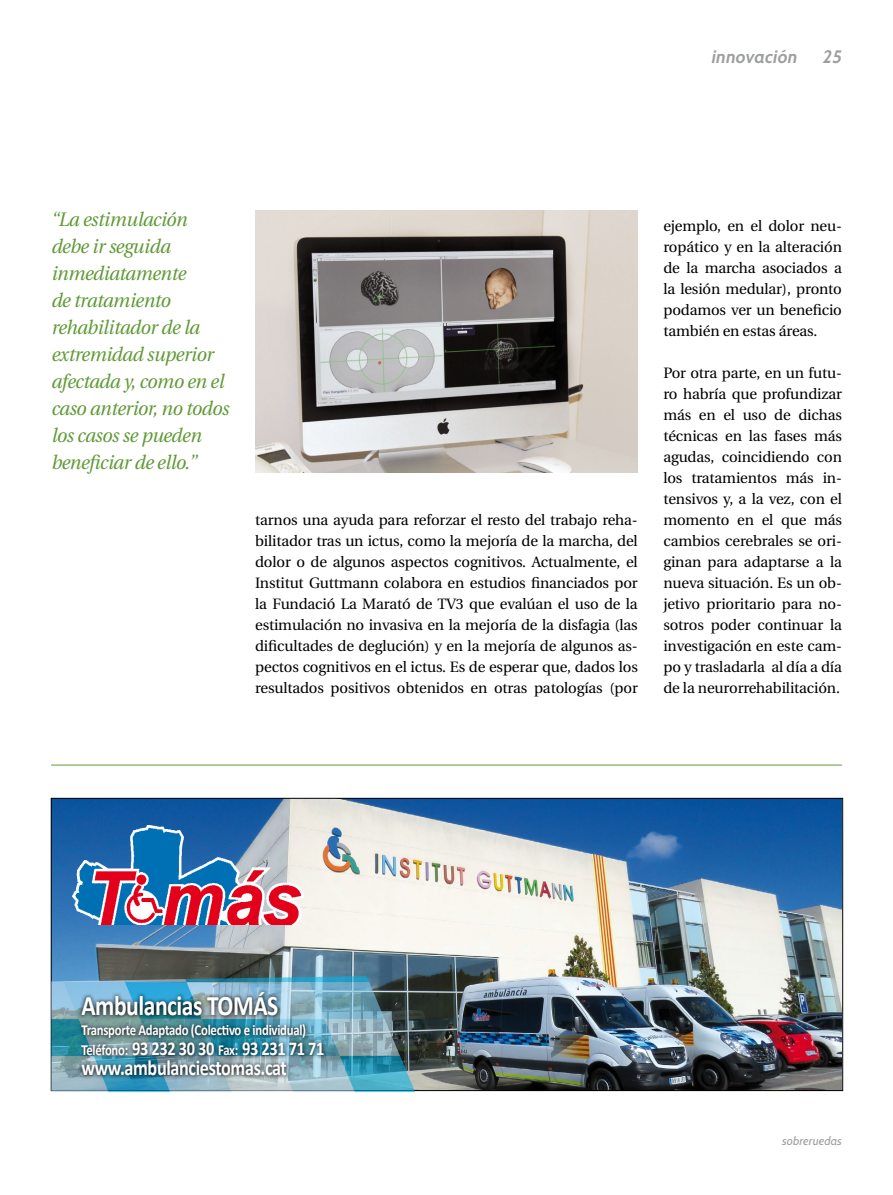
<style>
.page{position:relative;width:893px;height:1195px;background:#fff}
.page>*{position:absolute;margin:0;border:0;box-sizing:border-box;transform-origin:0 0}
.t1{font:700 28.35px "Calibri";letter-spacing:-.02em;color:#fff;scale:.83 1}
.t2{font:700 21.9px "Calibri";letter-spacing:-.02em;color:#fff;scale:.83 1}
.t3{font:700 19.65px "Calibri";letter-spacing:-.02em;color:#fff;scale:.83 1}
.t4{font:italic 19.5px/27px "Utopia";letter-spacing:-.02em;color:#609a37;scale:.96 1}
.t5{font:italic 700 18px "Cabin";letter-spacing:.01em;color:#9c9e9f}
.t6{font:700 15.3px "Calibri";letter-spacing:-.02em;color:#fff;scale:.83 1}
.t7{font:15px/21px "Utopia";letter-spacing:-.01em;color:#000;text-align:justify}
.t8{font:italic 12px "Cabin";letter-spacing:.01em;color:#9c9e9f}
.s1{font-size:15.3px}
</style>
<div class="page">
<img style="left:255px;top:210px;width:383px;height:262px">
<img style="left:53px;top:800px;width:788px;height:289px">
<img style="left:51px;top:976px;width:364px;height:116px">
<img style="left:77px;top:987px;width:251px;height:93px">
<img style="left:72px;top:826px;width:231px;height:98px">
<hr style="left:51px;top:765px;width:791px;height:1px;background:#609a37">
<p class="t5" style="left:712px;top:46px;width:87px">innovación</p>
<p class="t5" style="left:823px;top:46px;width:21px">25</p>
<h3 class="t4" style="left:51px;top:206px;width:187px">“La estimulación debe ir seguida inmediatamente<br>de tratamiento rehabilitador de la extremidad superior afectada y, como en el caso anterior, no todos los casos se pueden beneficiar de ello.”</h3>
<p class="t7" style="left:255px;top:510px;width:384px">tarnos una ayuda para reforzar el resto del trabajo reha&shy;bilitador tras un ictus, como la mejoría de la marcha, del dolor o de algunos aspectos cognitivos. Actualmente, el Institut Guttmann colabora en estudios financiados por la Fundació La Marató de TV3 que evalúan el uso de la estimulación no invasiva en la mejoría de la disfagia (las dificultades de deglución) y en la mejoría de algunos as&shy;pectos cognitivos en el ictus. Es de esperar que, dados los resultados positivos obtenidos en otras patologías (por</p>
<p class="t7" style="left:663px;top:216px;width:180px">ejemplo, en el dolor neu&shy;ropático y en la alteración de la marcha asociados a la lesión medular), pronto podamos ver un beneficio también en estas áreas.</p>
<p class="t7" style="left:663px;top:363px;width:180px">Por otra parte, en un futu&shy;ro habría que profundizar más en el uso de dichas técnicas en las fases más agudas, coincidiendo con los tratamientos más in&shy;tensivos y, a la vez, con el momento en el que más cambios cerebrales se ori&shy;ginan para adaptarse a la nueva situación. Es un ob&shy;jetivo prioritario para no&shy;sotros poder continuar la investigación en este cam&shy;po y trasladarla al día a día de la neurorrehabilitación.</p>
<h1 class="t1" style="left:81px;top:987px;width:239px">Ambulancias TOMÁS</h1>
<p class="t6" style="left:81px;top:1020px;width:272px">Transporte Adaptado (Colectivo e individual)</p>
<h3 class="t3" style="left:81px;top:1036px;width:294px"><span class="s1">Teléfono:</span> 93 232 30 30 <span class="s1">Fax:</span> 93 231 71 71</h3>
<h2 class="t2" style="left:81px;top:1054px;width:249px">www.ambulanciestomas.cat</h2>
<p class="t8" style="left:782px;top:1133px;width:61px">sobreruedas</p>
</div>
